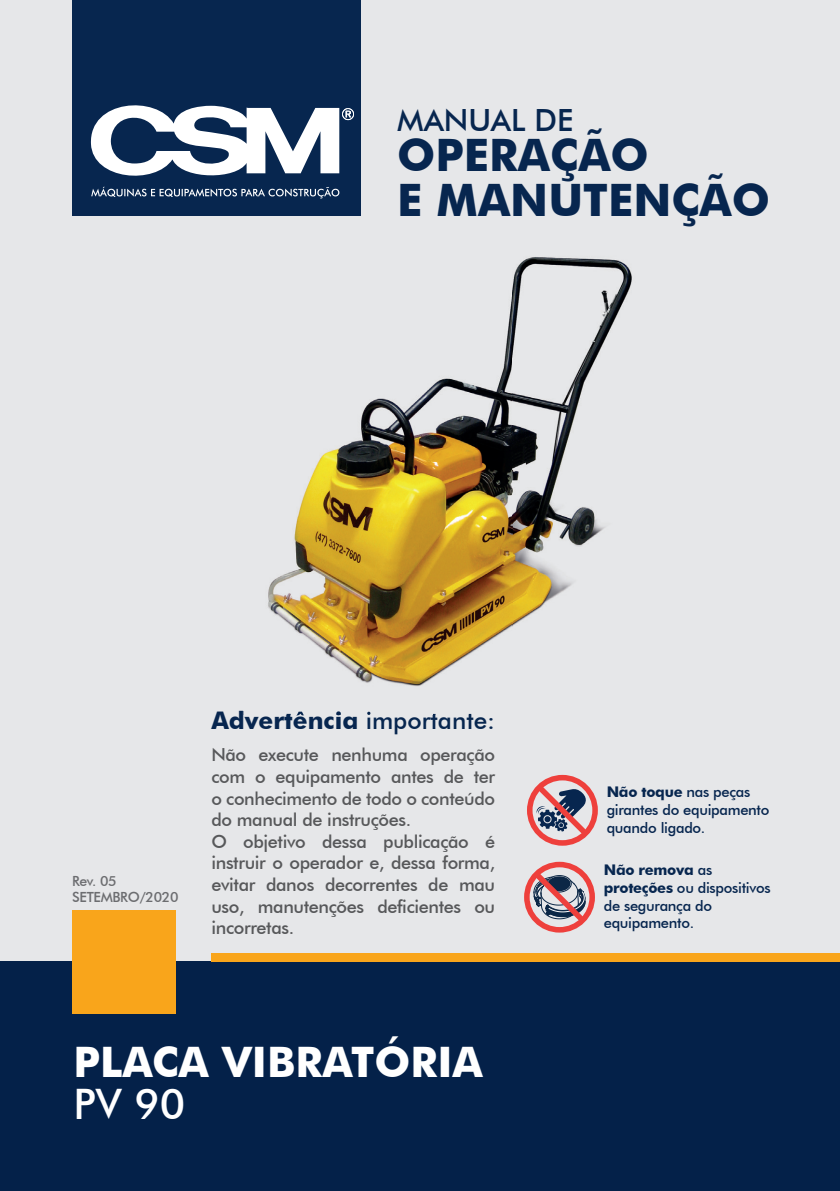
<style>
.page{position:relative;width:840px;height:1191px;background:#fff}
.page>*{position:absolute;margin:0;border:0;box-sizing:border-box;transform-origin:0 0}
.t1{font:700 44.6px/44.4px "Futura BT";color:#07264f}
.t2{font:700 42px "Futura BT";color:#fff}
.t3{font:500 42px "Futura BT";color:#fff}
.t4{font:500 30.6px "Futura BT";color:#07264f}
.t5{font:700 24.2px "Futura BT";color:#07264f}
.t6{font:500 18px/21.6px "Futura BT";letter-spacing:-.02em;color:#57585a}
.t7{font:500 14.6px/17.6px "Futura BT";letter-spacing:-.02em;color:#07264f}
.t8{font:500 14px/16px "Futura BT";letter-spacing:-.02em;color:#6c6d70}
.s1{font-weight:500}
.s2{font-weight:700}
</style>
<div class="page">
<div style="left:0;top:0;width:839px;height:1191px;background:#e6e7e9"></div>
<div style="left:72px;top:0;width:289px;height:216px;background:#07264f"></div>
<svg style="left:90px;top:105px;width:264px;height:93px"></svg>
<div style="left:0;top:961px;width:839px;height:230px;background:#042149"></div>
<div style="left:72px;top:910px;width:104px;height:103px;background:#f9a51b"></div>
<div style="left:211px;top:953px;width:628px;height:8px;background:#f9a51b"></div>
<img style="left:268px;top:257px;width:364px;height:429px">
<img style="left:243px;top:711px;width:98px;height:3px">
<img style="left:367px;top:711px;width:104px;height:3px">
<svg style="left:527px;top:775px;width:70px;height:70px"></svg>
<svg style="left:524px;top:861px;width:70px;height:71px"></svg>
<h3 class="t4" style="left:397px;top:101px;width:178px">MANUAL DE</h3>
<h1 class="t1" style="left:397px;top:133px;width:374px">OPERAÇÃO<br>E MANUTENÇÃO</h1>
<p class="t8" style="left:72px;top:872px;width:108px">Rev. 05<br>SETEMBRO/2020</p>
<h3 class="t5" style="left:211px;top:706px;width:285px">Advertência <span class="s1">importante:</span></h3>
<p class="t6" style="left:211px;top:744px;width:285px">Não execute nenhuma operação com o equipamento antes de ter o conhecimento de todo o conteúdo do manual de instruções.<br>O objetivo dessa publicação é instruir o operador e, dessa forma, evitar danos decorrentes de mau uso, manutenções deficientes ou incorretas.</p>
<p class="t7" style="left:606px;top:783px;width:164px"><span class="s2">Não toque</span> nas peças girantes do equipamento quando ligado.</p>
<p class="t7" style="left:603px;top:861px;width:168px"><span class="s2">Não remova</span> as <span class="s2">proteções</span> ou dispositivos de segurança do equipamento.</p>
<h2 class="t2" style="left:73px;top:1036px;width:410px">PLACA VIBRATÓRIA</h2>
<h2 class="t3" style="left:73px;top:1078px;width:113px">PV 90</h2>
</div>
